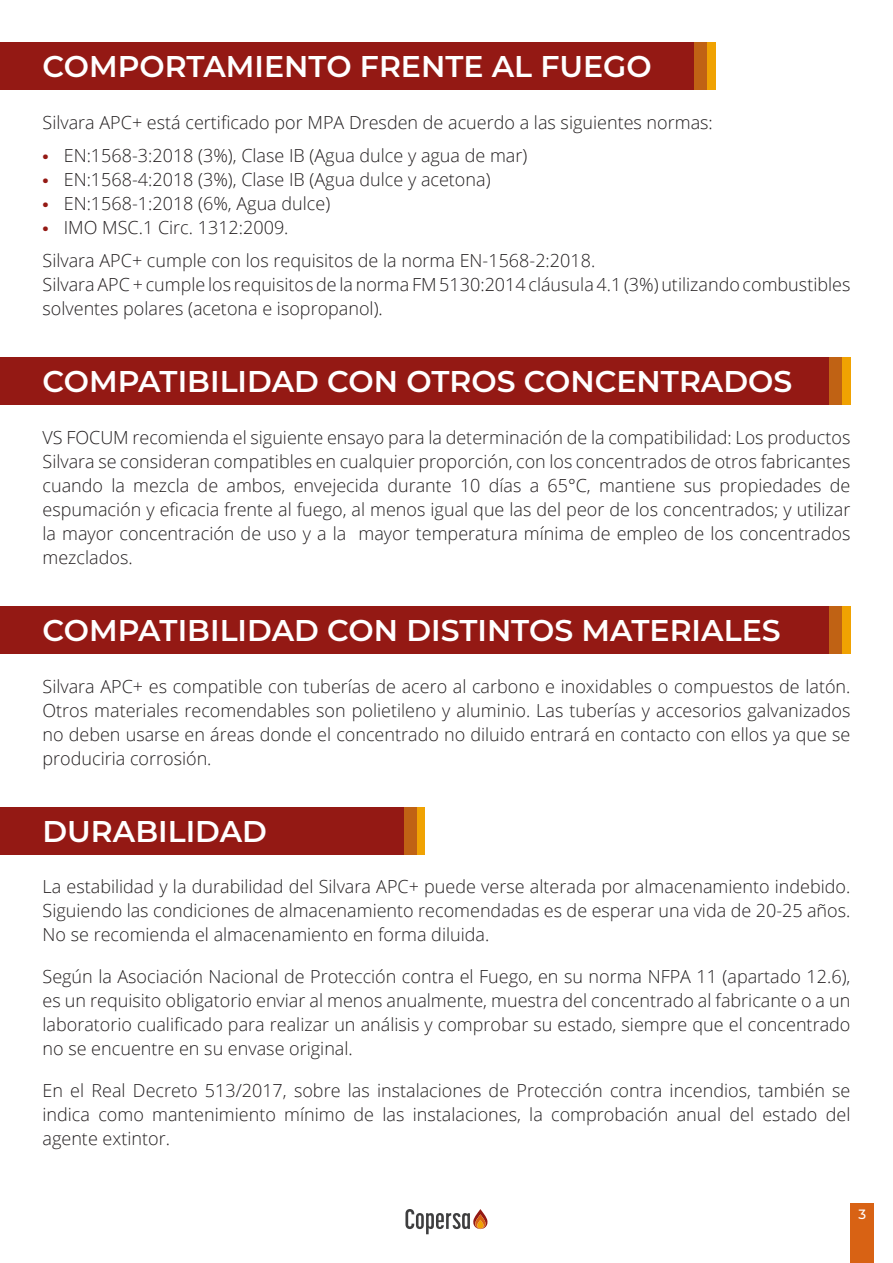
<style>
.page{position:relative;width:893px;height:1263px;background:#fff}
.page>*{position:absolute;margin:0;border:0;box-sizing:border-box;transform-origin:0 0}
.t1{font:600 30px "Montserrat";color:#fff}
.t2{font:300 18px/24px "Open Sans";color:#231f20;text-align:justify}
.t3{font:500 13.5px "Montserrat";color:#fff}
.s1{font-family:"Montserrat";font-weight:900;color:#941914}
</style>
<div class="page">
<div style="left:850px;top:1203px;width:24px;height:60px;background:#d86214"></div>
<svg style="left:405px;top:1209px;width:83px;height:25px"></svg>
<div style="left:0;top:43px;width:698px;height:47px;background:#941914"></div>
<div style="left:707px;top:43px;width:8px;height:47px;background:#f0a202"></div>
<div style="left:694px;top:43px;width:13px;height:47px;background:#c06214"></div>
<div style="left:0;top:357px;width:836px;height:48px;background:#941914"></div>
<div style="left:842px;top:357px;width:8px;height:48px;background:#f0a202"></div>
<div style="left:829px;top:357px;width:13px;height:48px;background:#c06214"></div>
<div style="left:0;top:606px;width:836px;height:48px;background:#941914"></div>
<div style="left:842px;top:606px;width:8px;height:48px;background:#f0a202"></div>
<div style="left:829px;top:606px;width:13px;height:48px;background:#c06214"></div>
<div style="left:0;top:807px;width:409px;height:47px;background:#941914"></div>
<div style="left:417px;top:807px;width:8px;height:47px;background:#f0a202"></div>
<div style="left:404px;top:807px;width:13px;height:47px;background:#c06214"></div>
<h1 class="t1" style="left:43px;top:45px;width:611px">COMPORTAMIENTO FRENTE AL FUEGO</h1>
<p class="t2" style="left:43px;top:105px;width:672px;line-height:33px">Silvara APC+ está certificado por MPA Dresden de acuerdo a las siguientes normas: <span class="s1">·</span> EN:1568-3:2018 (3%), Clase IB (Agua dulce y agua de mar)</p>
<p class="t2" style="left:43px;top:167px;width:450px;text-align:left"><span class="s1">·</span> EN:1568-4:2018 (3%), Clase IB (Agua dulce y acetona) <span class="s1">·</span> EN:1568-1:2018 (6%, Agua dulce)<br><span class="s1">·</span> IMO MSC.1 Circ. 1312:2009.</p>
<p class="t2" style="left:43px;top:248px;width:809px;text-align:left">Silvara APC+ cumple con los requisitos de la norma EN-1568-2:2018.<br>Silvara APC + cumple los requisitos de la norma FM 5130:2014 cláusula 4.1 (3%) utilizando combustibles solventes polares (acetona e isopropanol).</p>
<h1 class="t1" style="left:43px;top:360px;width:751px">COMPATIBILIDAD CON OTROS CONCENTRADOS</h1>
<p class="t2" style="left:43px;top:425px;width:809px">VS FOCUM recomienda el siguiente ensayo para la determinación de la compatibilidad: Los productos Silvara se consideran compatibles en cualquier proporción, con los concentrados de otros fabricantes cuando la mezcla de ambos, envejecida durante 10 días a 65°C, mantiene sus propiedades de espumación y eficacia frente al fuego, al menos igual que las del peor de los concentrados; y utilizar la mayor concentración de uso y a la mayor temperatura mínima de empleo de los concentrados mezclados.</p>
<h1 class="t1" style="left:43px;top:609px;width:740px">COMPATIBILIDAD CON DISTINTOS MATERIALES</h1>
<p class="t2" style="left:43px;top:674px;width:809px">Silvara APC+ es compatible con tuberías de acero al carbono e inoxidables o compuestos de latón.<br>Otros materiales recomendables son polietileno y aluminio. Las tuberías y accesorios galvanizados no deben usarse en áreas donde el concentrado no diluido entrará en contacto con ellos ya que se produciria corrosión.</p>
<h1 class="t1" style="left:43px;top:810px;width:226px">DURABILIDAD</h1>
<p class="t2" style="left:43px;top:874px;width:809px">La estabilidad y la durabilidad del Silvara APC+ puede verse alterada por almacenamiento indebido.<br>Siguiendo las condiciones de almacenamiento recomendadas es de esperar una vida de 20-25 años.<br>No se recomienda el almacenamiento en forma diluida.</p>
<p class="t2" style="left:43px;top:964px;width:809px">Según la Asociación Nacional de Protección contra el Fuego, en su norma NFPA 11 (apartado 12.6), es un requisito obligatorio enviar al menos anualmente, muestra del concentrado al fabricante o a un laboratorio cualificado para realizar un análisis y comprobar su estado, siempre que el concentrado no se encuentre en su envase original.</p>
<p class="t2" style="left:43px;top:1078px;width:809px">En el Real Decreto 513/2017, sobre las instalaciones de Protección contra incendios, también se indica como mantenimiento mínimo de las instalaciones, la comprobación anual del estado del agente extintor.</p>
<p class="t3" style="left:858px;top:1204px;width:9px">3</p>
</div>
